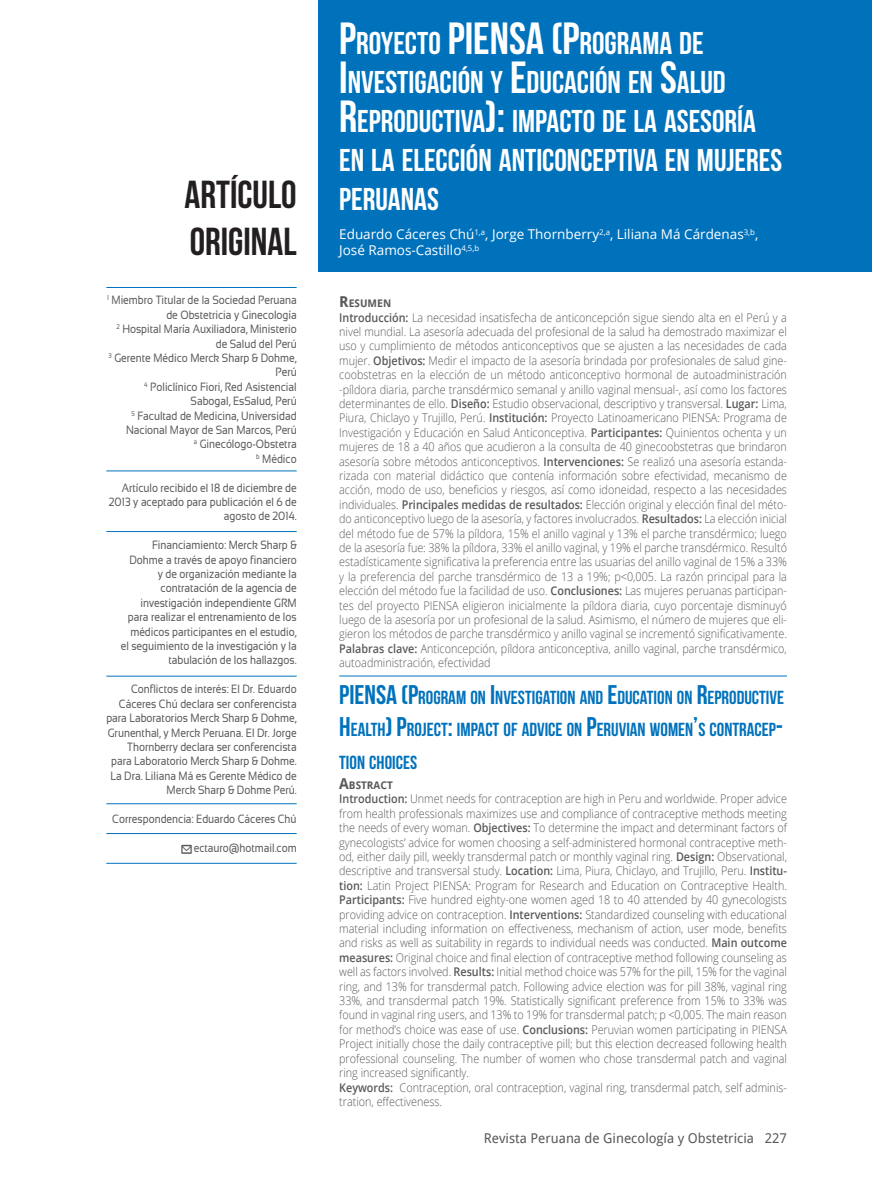
<style>
.page{position:relative;width:872px;height:1191px;background:#fff}
.page>*{position:absolute;margin:0;border:0;box-sizing:border-box;transform-origin:0 0}
.t1{font:39px/46.8px "Bebas Neue";color:#231f20}
.t2{font:31.5px "Bebas Neue";color:#fff}
.t3{font:27px "Bebas Neue";color:#0072bc}
.t4{font:18.9px "Bebas Neue";color:#0072bc}
.t5{font:13.5px/16.2px "Open Sans";color:#fff}
.t6{font:13.5px "Droid Sans";color:#58595b}
.t7{font:300 12px/14.4px "Open Sans";color:#58595b;text-align:justify;scale:.9 1}
.t8{font:12px/14.4px "Sansation";color:#58595b;text-align:right;scale:.85 1}
.t9{font:700 10.5px "Droid Sans";color:#58595b}
.s1{font-size:45px}
.s2{font-size:15px}
.s3{font-weight:600}
.s4{font-size:18.9px}
.s5{font-size:27px}
</style>
<div class="page">
<div style="left:318px;top:0;width:554px;height:272px;background:#0072bc"></div>
<hr style="left:106px;top:287px;width:191px;height:1px;background:#0072bc">
<hr style="left:106px;top:470px;width:191px;height:1px;background:#0072bc">
<hr style="left:106px;top:531px;width:191px;height:1px;background:#0072bc">
<hr style="left:339px;top:675px;width:448px;height:1px;background:#0072bc">
<hr style="left:106px;top:676px;width:191px;height:1px;background:#0072bc">
<hr style="left:106px;top:803px;width:191px;height:1px;background:#0072bc">
<hr style="left:106px;top:833px;width:191px;height:1px;background:#0072bc">
<hr style="left:106px;top:863px;width:191px;height:1px;background:#0072bc">
<h1 class="t1" style="left:184px;top:171px;width:114px">ARTÍCULO<br>ORIGINAL</h1>
<p class="t8" style="left:107px;top:293px;width:224px"><sup>1</sup> Miembro Titular de la Sociedad Peruana de Obstetricia y Ginecología<br><sup>2</sup> Hospital María Auxiliadora, Ministerio de Salud del Perú<br><sup>3</sup> Gerente Médico Merck Sharp &amp; Dohme,<br>Perú<br><sup>4</sup> Policlínico Fiori, Red Asistencial<br>Sabogal, EsSalud, Perú<br><sup>5</sup> Facultad de Medicina, Universidad<br>Nacional Mayor de San Marcos, Perú<br><sup>a</sup> Ginecólogo-Obstetra<br><sup>b</sup> Médico</p>
<p class="t8" style="left:109px;top:480px;width:222px">Artículo recibido el 18 de diciembre de<br>2013 y aceptado para publicación el 6 de agosto de 2014.</p>
<p class="t8" style="left:121px;top:538px;width:208px">Financiamiento: Merck Sharp &amp; Dohme a través de apoyo financiero<br>y de organización mediante la contratación de la agencia de investigación independiente GRM para realizar el entrenamiento de los médicos participantes en el estudio, el seguimiento de la investigación y la tabulación de los hallazgos.</p>
<p class="t8" style="left:106px;top:682px;width:225px">Conflictos de interés: El Dr. Eduardo Cáceres Chú declara ser conferencista para Laboratorios Merck Sharp &amp; Dohme, Grunenthal, y Merck Peruana. El Dr. Jorge Thornberry declara ser conferencista para Laboratorio Merck Sharp &amp; Dohme.<br>La Dra. Liliana Má es Gerente Médico de Merck Sharp &amp; Dohme Perú.</p>
<p class="t8" style="left:112px;top:811px;width:218px">Correspondencia: Eduardo Cáceres Chú</p>
<p class="t8" style="left:194px;top:840px;width:123px">ectauro@hotmail.com</p>
<h2 class="t2" style="left:339px;top:26px;width:254px"><span class="s1">P</span>ROYECTO <span class="s1">PIENSA (P</span>ROGRA</h2>
<h2 class="t2" style="left:642px;top:26px;width:63px">MA DE</h2>
<h2 class="t2" style="left:339px;top:65px;width:58px"><span class="s1">I</span>NVESTIGACI</h2>
<h2 class="t2" style="left:458px;top:65px;width:94px">ÓN Y <span class="s1">E</span>DUCACI</h2>
<h2 class="t2" style="left:595px;top:65px;width:132px">ÓN EN <span class="s1">S</span>ALUD</h2>
<h2 class="t2" style="left:339px;top:104px;width:209px"><span class="s1">R</span>EPRODUCTIVA<span class="s1">):</span> IMPACTO</h2>
<h2 class="t2" style="left:602px;top:104px;width:111px">DELA ASESORÍA</h2>
<h2 class="t2" style="left:339px;top:143px;width:173px">EN LA ELECCIÓN ANTICONC</h2>
<h2 class="t2" style="left:592px;top:143px;width:190px">EPTIVA EN MUJERES</h2>
<h2 class="t2" style="left:339px;top:182px;width:37px">PERUANAS</h2>
<p class="t5" style="left:339px;top:226px;width:420px">Eduardo Cáceres Chú<sup>1,a</sup>, Jorge Thornberry<sup>2,a</sup>, Liliana Má Cárdenas<sup>3,b</sup>,<br>José Ramos-Castillo<sup>4,5,b</sup></p>
<p class="t9" style="left:339px;top:296px;width:54px"><span class="s2">R</span>ESUMEN</p>
<p class="t7" style="left:339px;top:310px;width:499px"><span class="s3">Introducción:</span> La necesidad insatisfecha de anticoncepción sigue siendo alta en el Perú y a nivel mundial. La asesoría adecuada del profesional de la salud ha demostrado maximizar el uso y cumplimiento de métodos anticonceptivos que se ajusten a las necesidades de cada mujer. <span class="s3">Objetivos:</span> Medir el impacto de la asesoría brindada por profesionales de salud gine&shy;coobstetras en la elección de un método anticonceptivo hormonal de autoadministración -píldora diaria, parche transdérmico semanal y anillo vaginal mensual-, así como los factores determinantes de ello. <span class="s3">Diseño:</span> Estudio observacional, descriptivo y transversal. <span class="s3">Lugar:</span> Lima, Piura, Chiclayo y Trujillo, Perú. <span class="s3">Institución:</span> Proyecto Latinoamericano PIENSA: Programa de Investigación y Educación en Salud Anticonceptiva. <span class="s3">Participantes:</span> Quinientos ochenta y un mujeres de 18 a 40 años que acudieron a la consulta de 40 ginecoobstetras que brindaron asesoría sobre métodos anticonceptivos. <span class="s3">Intervenciones:</span> Se realizó una asesoría estanda&shy;rizada con material didáctico que contenía información sobre efectividad, mecanismo de acción, modo de uso, beneficios y riesgos, así como idoneidad, respecto a las necesidades individuales. <span class="s3">Principales medidas de resultados:</span> Elección original y elección final del méto&shy;do anticonceptivo luego de la asesoría, y factores involucrados. <span class="s3">Resultados:</span> La elección inicial del método fue de 57% la píldora, 15% el anillo vaginal y 13% el parche transdérmico; luego de la asesoría fue: 38% la píldora, 33% el anillo vaginal, y 19% el parche transdérmico. Resultó estadísticamente significativa la preferencia entre las usuarias del anillo vaginal de 15% a 33% y la preferencia del parche transdérmico de 13 a 19%; p&lt;0,005. La razón principal para la elección del método fue la facilidad de uso. <span class="s3">Conclusiones:</span> Las mujeres peruanas participan&shy;tes del proyecto PIENSA eligieron inicialmente la píldora diaria, cuyo porcentaje disminuyó luego de la asesoría por un profesional de la salud. Asimismo, el número de mujeres que eli&shy;gieron los métodos de parche transdérmico y anillo vaginal se incrementó significativamente.<br><span class="s3">Palabras clave:</span> Anticoncepción, píldora anticonceptiva, anillo vaginal, parche transdérmico, autoadministración, efectividad</p>
<h3 class="t3" style="left:339px;top:680px;width:88px">PIENSA (P<span class="s4">ROGRA</span></h3>
<h3 class="t4" style="left:456px;top:687px;width:70px">M ON <span class="s5">I</span>NVESTIGATION</h3>
<h3 class="t4" style="left:580px;top:687px;width:53px">AND<span class="s5">E</span>DUCATION</h3>
<h3 class="t4" style="left:677px;top:687px;width:109px">ON <span class="s5">R</span>EPRODUCTIVE</h3>
<h3 class="t4" style="left:339px;top:719px;width:140px"><span class="s5">H</span>EALTH<span class="s5">) P</span>ROJECT<span class="s5">:</span> IMPACT</h3>
<h3 class="t4" style="left:503px;top:719px;width:215px">OF ADVICE ON <span class="s5">P</span>ERUVIAN WOMEN<span class="s5">’</span>S CONTRAC</h3>
<h3 class="t4" style="left:761px;top:719px;width:23px">EP<span class="s5">-</span></h3>
<h3 class="t4" style="left:339px;top:752px;width:8px">TION</h3>
<h3 class="t4" style="left:369px;top:752px;width:8px">CHOIC</h3>
<h3 class="t4" style="left:403px;top:752px;width:15px">ES</h3>
<p class="t9" style="left:339px;top:777px;width:55px"><span class="s2">A</span>BSTRACT</p>
<p class="t7" style="left:339px;top:791px;width:499px;text-align:left"><span class="s3">Introduction:</span> Unmet needs for contraception are high in Peru and worldwide. Proper advice from health professionals maximizes use and compliance of contraceptive methods meeting the needs of every woman. <span class="s3">Objectives:</span> To determine the impact and determinant factors of gynecologists’ advice for women choosing a self-administered hormonal contraceptive meth&shy;od, either daily pill, weekly transdermal patch or monthly vaginal ring. <span class="s3">Design:</span> Observational, descriptive and transversal study. <span class="s3">Location:</span> Lima, Piura, Chiclayo, and Trujillo, Peru. <span class="s3">Institu&shy;tion:</span> Latin Project PIENSA: Program for Research and Education on Contraceptive Health.<br><span class="s3">Participants:</span> Five hundred eighty-one women aged 18 to 40 attended by 40 gynecologists providing advice on contraception. <span class="s3">Interventions:</span> Standardized counseling with educational material including information on effectiveness, mechanism of action, user mode, benefits and risks as well as suitability in regards to individual needs was conducted. <span class="s3">Main outcome measures:</span> Original choice and final election of contraceptive method following counseling as well as factors involved. <span class="s3">Results:</span> Initial method choice was 57% for the pill, 15% for the vaginal ring, and 13% for transdermal patch. Following advice election was for pill 38%, vaginal ring 33%, and transdermal patch 19%. Statistically significant preference from 15% to 33% was found in vaginal ring users, and 13% to 19% for transdermal patch; p &lt;0,005. The main reason for method’s choice was ease of use. <span class="s3">Conclusions:</span> Peruvian women participating in PIENSA Project initially chose the daily contraceptive pill; but this election decreased following health professional counseling. The number of women who chose transdermal patch and vaginal ring increased significantly.<br><span class="s3">Keywords:</span> Contraception, oral contraception, vaginal ring, transdermal patch, self adminis&shy;tration, effectiveness.</p>
<p class="t6" style="left:484px;top:1128px;width:304px">Revista Peruana de Ginecología y Obstetricia 227</p>
</div>
